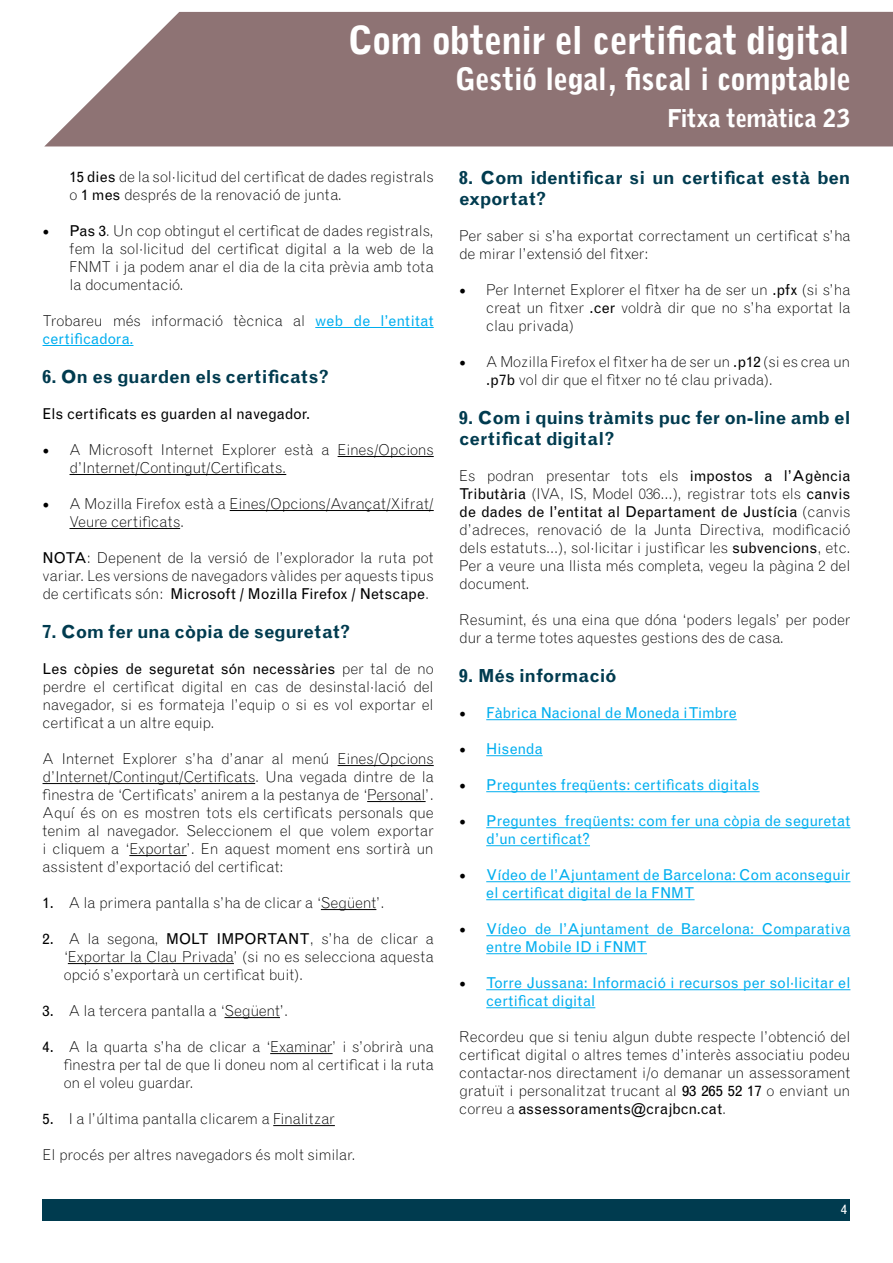
<style>
.page{position:relative;width:893px;height:1263px;background:#fff}
.page>*{position:absolute;margin:0;border:0;box-sizing:border-box;transform-origin:0 0}
.t1{font:900 37.5px "Grotesque MT Std";letter-spacing:-.03em;color:#fff}
.t2{font:900 30px "Grotesque MT Std";letter-spacing:-.02em;color:#fff}
.t3{font:900 24px "Grotesque MT Std";letter-spacing:-.03em;color:#fff}
.t4{font:700 18px/21px "Grotesque MT Std";color:#003b4f}
.t5{font:300 15px/18px "Grotesque MT Std";letter-spacing:-.01em;color:#000;text-align:justify}
.t6{font:15px/18px "Grotesque MT Std";color:#00aeef}
.t7{font:15px "Grotesque MT Std";color:#000}
.t8{font:13.5px "Grotesque MT Std";color:#fff}
.s1{font-weight:400}
.s2{font-family:"Minion Pro";font-weight:400;font-size:18px}
.s3{font-weight:400;color:#00aeef}
.s4{font-family:"Minion Pro";font-size:18px;color:#000}
</style>
<div class="page">
<div style="left:43px;top:1199px;width:807px;height:21px;background:#003b4f"></div>
<svg style="left:45px;top:12px;width:848px;height:134px;background:#977e7f"></svg>
<hr style="left:315px;top:327px;width:119px;height:1px;background:#00aeef">
<hr style="left:43px;top:345px;width:90px;height:1px;background:#00aeef">
<hr style="left:338px;top:456px;width:96px;height:1px;background:#000">
<hr style="left:70px;top:474px;width:216px;height:1px;background:#000">
<hr style="left:230px;top:510px;width:204px;height:1px;background:#000">
<hr style="left:70px;top:528px;width:110px;height:1px;background:#000">
<hr style="left:338px;top:765px;width:96px;height:1px;background:#000">
<hr style="left:43px;top:783px;width:212px;height:1px;background:#000">
<hr style="left:367px;top:801px;width:59px;height:1px;background:#000">
<hr style="left:129px;top:855px;width:58px;height:1px;background:#000">
<hr style="left:321px;top:909px;width:55px;height:1px;background:#000">
<hr style="left:68px;top:963px;width:166px;height:1px;background:#000">
<hr style="left:224px;top:1017px;width:56px;height:1px;background:#000">
<hr style="left:270px;top:1053px;width:63px;height:1px;background:#000">
<hr style="left:273px;top:1125px;width:62px;height:1px;background:#000">
<hr style="left:486px;top:719px;width:251px;height:1px;background:#00aeef">
<hr style="left:486px;top:755px;width:57px;height:1px;background:#00aeef">
<hr style="left:486px;top:791px;width:274px;height:1px;background:#00aeef">
<hr style="left:486px;top:827px;width:364px;height:1px;background:#00aeef">
<hr style="left:486px;top:845px;width:104px;height:1px;background:#00aeef">
<hr style="left:486px;top:881px;width:364px;height:1px;background:#00aeef">
<hr style="left:486px;top:899px;width:209px;height:1px;background:#00aeef">
<hr style="left:486px;top:935px;width:364px;height:1px;background:#00aeef">
<hr style="left:486px;top:953px;width:161px;height:1px;background:#00aeef">
<hr style="left:486px;top:989px;width:364px;height:1px;background:#00aeef">
<hr style="left:486px;top:1007px;width:109px;height:1px;background:#00aeef">
<h1 class="t1" style="left:349px;top:17px;width:502px">Com obtenir el certificat digital</h1>
<h2 class="t2" style="left:456px;top:61px;width:396px">Gestió legal, fiscal i comptable</h2>
<h3 class="t3" style="left:667px;top:104px;width:185px">Fitxa temàtica 23</h3>
<p class="t5" style="left:70px;top:168px;width:366px"><span class="s1">15 dies</span> de la sol·licitud del certificat de dades registrals o <span class="s1">1 mes</span> després de la renovació de junta.</p>
<p class="t5" style="left:70px;top:222px;width:366px;text-indent:-27px"><span class="s2">•</span> <span class="s1">Pas 3</span>. Un cop obtingut el certificat de dades registrals, fem la sol·licitud del certificat digital a la web de la FNMT i ja podem anar el dia de la cita prèvia amb tota la documentació.</p>
<p class="t5" style="left:43px;top:312px;width:393px">Trobareu més informació tècnica al <span class="s3">web de l’entitat certificadora.</span></p>
<p class="t4" style="left:43px;top:366px;width:288px">6. On es guarden els certificats?</p>
<p class="t7" style="left:43px;top:405px;width:269px">Els certificats es guarden al navegador.</p>
<p class="t5" style="left:70px;top:441px;width:366px;text-indent:-27px"><span class="s2">•</span> A Microsoft Internet Explorer està a Eines/Opcions d’Internet/Contingut/Certificats.</p>
<p class="t5" style="left:70px;top:495px;width:366px;text-indent:-27px"><span class="s2">•</span> A Mozilla Firefox està a Eines/Opcions/Avançat/Xifrat/<br>Veure certificats.</p>
<p class="t5" style="left:43px;top:549px;width:393px"><span class="s1">NOTA</span>: Depenent de la versió de l’explorador la ruta pot variar. Les versions de navegadors vàlides per aquests tipus de certificats són: <span class="s1">Microsoft / Mozilla Firefox / Netscape</span>.</p>
<p class="t4" style="left:43px;top:621px;width:310px">7. Com fer una còpia de seguretat?</p>
<p class="t5" style="left:43px;top:660px;width:393px"><span class="s1">Les còpies de seguretat són necessàries</span> per tal de no perdre el certificat digital en cas de desinstal·lació del navegador, si es formateja l’equip o si es vol exportar el certificat a un altre equip.</p>
<p class="t5" style="left:43px;top:750px;width:393px">A Internet Explorer s’ha d’anar al menú Eines/Opcions d’Internet/Contingut/Certificats. Una vegada dintre de la finestra de ‘Certificats’ anirem a la pestanya de ‘Personal’.<br>Aquí és on es mostren tots els certificats personals que tenim al navegador. Seleccionem el que volem exportar i cliquem a ‘Exportar’. En aquest moment ens sortirà un assistent d’exportació del certificat:</p>
<p class="t5" style="left:43px;top:894px;width:343px"><span class="s1">1.</span> A la primera pantalla s’ha de clicar a ‘Següent’.</p>
<p class="t5" style="left:64px;top:930px;width:371px;text-indent:-21px"><span class="s1">2.</span> A la segona, <span class="s1">MOLT IMPORTANT</span>, s’ha de clicar a ‘Exportar la Clau Privada’ (si no es selecciona aquesta opció s’exportarà un certificat buit).</p>
<p class="t5" style="left:43px;top:1002px;width:247px"><span class="s1">3.</span> A la tercera pantalla a ‘Següent’.</p>
<p class="t5" style="left:64px;top:1038px;width:371px;text-indent:-21px"><span class="s1">4.</span> A la quarta s’ha de clicar a ‘Examinar’ i s’obrirà una finestra per tal de que li doneu nom al certificat i la ruta on el voleu guardar.</p>
<p class="t5" style="left:43px;top:1110px;width:294px"><span class="s1">5.</span> I a l’última pantalla clicarem a Finalitzar</p>
<p class="t5" style="left:43px;top:1146px;width:315px">El procés per altres navegadors és molt similar.</p>
<p class="t4" style="left:459px;top:167px;width:393px">8. Com identificar si un certificat està ben exportat?</p>
<p class="t5" style="left:459px;top:227px;width:393px">Per saber si s’ha exportat correctament un certificat s’ha de mirar l’extensió del fitxer:</p>
<p class="t5" style="left:486px;top:281px;width:366px;text-indent:-27px"><span class="s2">•</span> Per Internet Explorer el fitxer ha de ser un <span class="s1">.pfx</span> (si s’ha creat un fitxer <span class="s1">.cer</span> voldrà dir que no s’ha exportat la clau privada)</p>
<p class="t5" style="left:486px;top:353px;width:366px;text-indent:-27px"><span class="s2">•</span> A Mozilla Firefox el fitxer ha de ser un <span class="s1">.p12</span> (si es crea un <span class="s1">.p7b</span> vol dir que el fitxer no té clau privada).</p>
<p class="t4" style="left:459px;top:407px;width:393px">9. Com i quins tràmits puc fer on-line amb el certificat digital?</p>
<p class="t5" style="left:459px;top:467px;width:393px">Es podran presentar tots els <span class="s1">impostos a l’Agència Tributària</span> (IVA, IS, Model 036...), registrar tots els <span class="s1">canvis de dades de l’entitat al Departament de Justícia</span> (canvis d’adreces, renovació de la Junta Directiva, modificació dels estatuts...), sol·licitar i justificar les <span class="s1">subvencions</span>, etc.<br>Per a veure una llista més completa, vegeu la pàgina 2 del document.</p>
<p class="t5" style="left:459px;top:611px;width:393px">Resumint, és una eina que dóna ‘poders legals’ per poder dur a terme totes aquestes gestions des de casa.</p>
<p class="t4" style="left:459px;top:665px;width:159px">9. Més informació</p>
<p class="t6" style="left:459px;top:704px;width:279px"><span class="s4">•</span> Fàbrica Nacional de Moneda i Timbre</p>
<p class="t6" style="left:459px;top:740px;width:85px"><span class="s4">•</span> Hisenda</p>
<p class="t6" style="left:459px;top:776px;width:302px"><span class="s4">•</span> Preguntes freqüents: certificats digitals</p>
<p class="t6" style="left:486px;top:812px;width:366px;text-indent:-27px"><span class="s4">•</span> Preguntes freqüents: com fer una còpia de seguretat d’un certificat?</p>
<p class="t6" style="left:486px;top:866px;width:366px;text-indent:-27px"><span class="s4">•</span> Vídeo de l’Ajuntament de Barcelona: Com aconseguir el certificat digital de la FNMT</p>
<p class="t6" style="left:486px;top:920px;width:366px;text-indent:-27px"><span class="s4">•</span> Vídeo de l’Ajuntament de Barcelona: Comparativa entre Mobile ID i FNMT</p>
<p class="t6" style="left:486px;top:974px;width:366px;text-indent:-27px"><span class="s4">•</span> Torre Jussana: Informació i recursos per sol·licitar el certificat digital</p>
<p class="t5" style="left:459px;top:1028px;width:393px">Recordeu que si teniu algun dubte respecte l’obtenció del certificat digital o altres temes d’interès associatiu podeu contactar-nos directament i/o demanar un assessorament gratuït i personalitzat trucant al <span class="s1">93 265 52 17</span> o enviant un correu a <span class="s1">assessoraments@crajbcn.cat</span>.</p>
<p class="t8" style="left:841px;top:1202px;width:8px">4</p>
</div>
